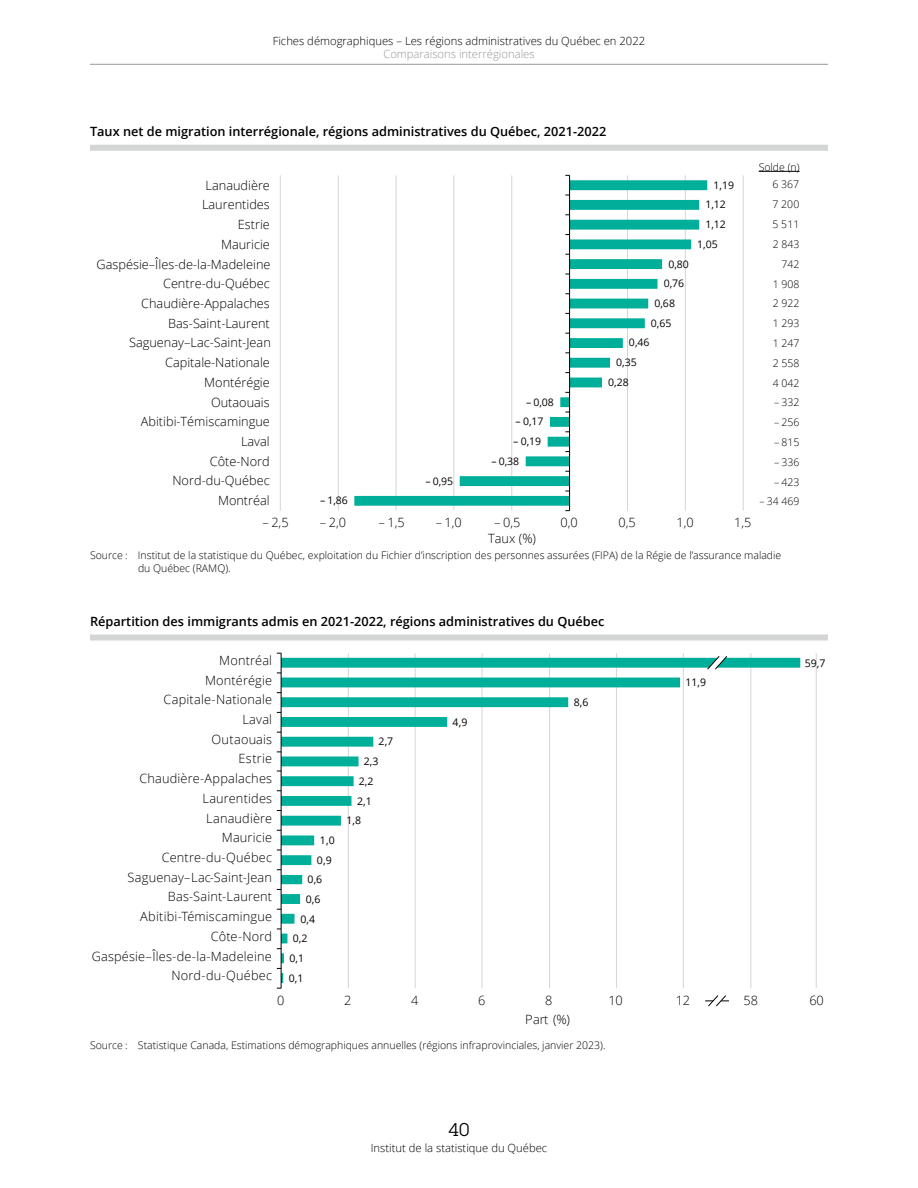
<style>
.page{position:relative;width:918px;height:1188px;background:#fff}
.page>*{position:absolute;margin:0;border:0;box-sizing:border-box;transform-origin:0 0}
.t1{font:18px "Lubalin Graph Std";color:#000}
.t2{font:300 12.75px "Open Sans";letter-spacing:.005em;color:#000}
.t3{font:600 12.75px "Open Sans";color:#000}
.t4{font:300 12.75px "Open Sans";letter-spacing:-.005em;color:#030304}
.t5{font:300 11.25px "Open Sans";color:#000}
.t6{font:300 11.25px "Open Sans";color:#969798}
.t7{font:300 10.5px/19.8px "Open Sans";color:#000;text-align:right}
.t8{font:10.5px "Open Sans";color:#030304}
.t9{font:10.5px "Open Sans";color:#000}
</style>
<div class="page">
<div style="left:90px;top:145px;width:738px;height:6px;background:#d4d5d5"></div>
<hr style="left:743px;top:175px;width:1px;height:336px;background:#d4d5d5">
<hr style="left:685px;top:175px;width:1px;height:336px;background:#d4d5d5">
<hr style="left:627px;top:175px;width:1px;height:336px;background:#d4d5d5">
<hr style="left:512px;top:175px;width:1px;height:336px;background:#d4d5d5">
<hr style="left:454px;top:175px;width:1px;height:336px;background:#d4d5d5">
<hr style="left:396px;top:175px;width:1px;height:336px;background:#d4d5d5">
<hr style="left:338px;top:175px;width:1px;height:336px;background:#d4d5d5">
<hr style="left:280px;top:175px;width:1px;height:336px;background:#d4d5d5">
<svg style="left:354px;top:180px;width:353px;height:326px"></svg>
<hr style="left:569px;top:175px;width:1px;height:336px;background:#000">
<hr style="left:759px;top:171px;width:41px;height:1px;background:#000">
<div style="left:90px;top:634px;width:738px;height:6px;background:#d4d5d5"></div>
<svg style="left:705px;top:995px;width:24px;height:12px"></svg>
<hr style="left:816px;top:653px;width:1px;height:335px;background:#d4d5d5">
<hr style="left:751px;top:653px;width:1px;height:335px;background:#d4d5d5">
<hr style="left:683px;top:653px;width:1px;height:335px;background:#d4d5d5">
<hr style="left:616px;top:653px;width:1px;height:335px;background:#d4d5d5">
<hr style="left:549px;top:653px;width:1px;height:335px;background:#d4d5d5">
<hr style="left:482px;top:653px;width:1px;height:335px;background:#d4d5d5">
<hr style="left:415px;top:653px;width:1px;height:335px;background:#d4d5d5">
<hr style="left:348px;top:653px;width:1px;height:335px;background:#d4d5d5">
<svg style="left:282px;top:658px;width:518px;height:325px"></svg>
<hr style="left:281px;top:653px;width:1px;height:335px;background:#000">
<svg style="left:707px;top:656px;width:20px;height:14px"></svg>
<hr style="left:90px;top:64px;width:738px;height:1px;background:#969798">
<p class="t5" style="left:273px;top:33px;width:374px">Fiches démographiques – Les régions administratives du Québec en 2022</p>
<p class="t6" style="left:383px;top:46px;width:153px">Comparaisons interrégionales</p>
<p class="t3" style="left:90px;top:122px;width:518px">Taux net de migration interrégionale, régions administratives du Québec, 2021-2022</p>
<p class="t2" style="left:206px;top:176px;width:66px">Lanaudière</p>
<p class="t8" style="left:713px;top:178px;width:22px">1,19</p>
<p class="t2" style="left:202px;top:196px;width:69px">Laurentides</p>
<p class="t8" style="left:705px;top:197px;width:22px">1,12</p>
<p class="t2" style="left:238px;top:216px;width:34px">Estrie</p>
<p class="t8" style="left:705px;top:217px;width:22px">1,12</p>
<p class="t2" style="left:221px;top:235px;width:50px">Mauricie</p>
<p class="t8" style="left:697px;top:237px;width:22px">1,05</p>
<p class="t2" style="left:97px;top:256px;width:175px">Gaspésie–Îles-de-la-Madeleine</p>
<p class="t8" style="left:668px;top:257px;width:22px">0,80</p>
<p class="t2" style="left:163px;top:275px;width:108px">Centre-du-Québec</p>
<p class="t8" style="left:664px;top:276px;width:22px">0,76</p>
<p class="t2" style="left:141px;top:295px;width:130px">Chaudière-Appalaches</p>
<p class="t8" style="left:654px;top:296px;width:22px">0,68</p>
<p class="t2" style="left:168px;top:314px;width:103px">Bas-Saint-Laurent</p>
<p class="t8" style="left:651px;top:316px;width:22px">0,65</p>
<p class="t2" style="left:129px;top:333px;width:143px">Saguenay–Lac-Saint-Jean</p>
<p class="t8" style="left:629px;top:335px;width:22px">0,46</p>
<p class="t2" style="left:165px;top:354px;width:106px">Capitale-Nationale</p>
<p class="t8" style="left:616px;top:355px;width:22px">0,35</p>
<p class="t2" style="left:204px;top:373px;width:67px">Montérégie</p>
<p class="t8" style="left:608px;top:375px;width:22px">0,28</p>
<p class="t2" style="left:211px;top:393px;width:60px">Outaouais</p>
<p class="t8" style="left:526px;top:395px;width:29px">– 0,08</p>
<p class="t2" style="left:141px;top:413px;width:130px">Abitibi-Témiscamingue</p>
<p class="t8" style="left:516px;top:414px;width:29px">– 0,17</p>
<p class="t2" style="left:241px;top:433px;width:30px">Laval</p>
<p class="t8" style="left:513px;top:434px;width:29px">– 0,19</p>
<p class="t2" style="left:210px;top:452px;width:61px">Côte-Nord</p>
<p class="t8" style="left:491px;top:454px;width:29px">– 0,38</p>
<p class="t2" style="left:173px;top:472px;width:99px">Nord-du-Québec</p>
<p class="t8" style="left:425px;top:474px;width:29px">– 0,95</p>
<p class="t7" style="left:759px;top:157px;width:42px;line-height:18px">Solde (n)<br>6 367</p>
<p class="t7" style="left:773px;top:194px;width:28px">7 200<br>5 511<br>2 843<br>742<br>1 908<br>2 922<br>1 293<br>1 247<br>2 558<br>4 042</p>
<p class="t7" style="left:774px;top:392px;width:27px">– 332</p>
<p class="t7" style="left:774px;top:412px;width:27px">– 256</p>
<p class="t7" style="left:774px;top:432px;width:27px">– 815</p>
<p class="t7" style="left:774px;top:452px;width:27px">– 336</p>
<p class="t7" style="left:774px;top:472px;width:27px">– 423</p>
<p class="t2" style="left:218px;top:492px;width:53px">Montréal</p>
<p class="t7" style="left:759px;top:491px;width:42px">– 34 469</p>
<p class="t8" style="left:320px;top:493px;width:29px">– 1,86</p>
<p class="t4" style="left:262px;top:514px;width:28px">– 2,5</p>
<p class="t4" style="left:320px;top:514px;width:28px">– 2,0</p>
<p class="t4" style="left:379px;top:514px;width:28px">– 1,5</p>
<p class="t4" style="left:436px;top:514px;width:28px">– 1,0</p>
<p class="t4" style="left:494px;top:514px;width:28px">– 0,5</p>
<p class="t4" style="left:561px;top:514px;width:19px">0,0</p>
<p class="t4" style="left:618px;top:514px;width:19px">0,5</p>
<p class="t4" style="left:676px;top:514px;width:19px">1,0</p>
<p class="t4" style="left:734px;top:514px;width:19px">1,5</p>
<p class="t4" style="left:488px;top:529px;width:49px">Taux (%)</p>
<p class="t7" style="left:138px;top:548px;width:645px;line-height:13.5px;text-align:left;text-indent:-48px">Source : Institut de la statistique du Québec, exploitation du Fichier d’inscription des personnes assurées (FIPA) de la Régie de l’assurance maladie du Québec (RAMQ).</p>
<p class="t3" style="left:90px;top:612px;width:516px">Répartition des immigrants admis en 2021-2022, régions administratives du Québec</p>
<p class="t2" style="left:219px;top:652px;width:54px">Montréal</p>
<p class="t2" style="left:205px;top:671px;width:69px">Montérégie</p>
<p class="t9" style="left:686px;top:675px;width:22px">11,9</p>
<p class="t2" style="left:164px;top:691px;width:110px">Capitale-Nationale</p>
<p class="t9" style="left:574px;top:695px;width:16px">8,6</p>
<p class="t2" style="left:242px;top:711px;width:31px">Laval</p>
<p class="t9" style="left:453px;top:715px;width:16px">4,9</p>
<p class="t2" style="left:212px;top:730px;width:62px">Outaouais</p>
<p class="t9" style="left:379px;top:734px;width:16px">2,7</p>
<p class="t2" style="left:239px;top:750px;width:35px">Estrie</p>
<p class="t9" style="left:364px;top:754px;width:16px">2,3</p>
<p class="t2" style="left:139px;top:770px;width:134px">Chaudière-Appalaches</p>
<p class="t9" style="left:359px;top:774px;width:16px">2,2</p>
<p class="t2" style="left:202px;top:789px;width:71px">Laurentides</p>
<p class="t9" style="left:357px;top:794px;width:16px">2,1</p>
<p class="t2" style="left:206px;top:809px;width:67px">Lanaudière</p>
<p class="t9" style="left:346px;top:813px;width:16px">1,8</p>
<p class="t2" style="left:222px;top:829px;width:52px">Mauricie</p>
<p class="t9" style="left:320px;top:833px;width:16px">1,0</p>
<p class="t2" style="left:162px;top:849px;width:112px">Centre-du-Québec</p>
<p class="t9" style="left:317px;top:853px;width:16px">0,9</p>
<p class="t2" style="left:128px;top:869px;width:146px">Saguenay–Lac-Saint-Jean</p>
<p class="t9" style="left:308px;top:872px;width:16px">0,6</p>
<p class="t2" style="left:168px;top:888px;width:106px">Bas-Saint-Laurent</p>
<p class="t9" style="left:306px;top:892px;width:16px">0,6</p>
<p class="t2" style="left:140px;top:908px;width:133px">Abitibi-Témiscamingue</p>
<p class="t9" style="left:300px;top:912px;width:16px">0,4</p>
<p class="t2" style="left:211px;top:927px;width:63px">Côte-Nord</p>
<p class="t9" style="left:293px;top:931px;width:16px">0,2</p>
<p class="t2" style="left:92px;top:948px;width:182px">Gaspésie–Îles-de-la-Madeleine</p>
<p class="t9" style="left:289px;top:951px;width:16px">0,1</p>
<p class="t2" style="left:172px;top:967px;width:102px">Nord-du-Québec</p>
<p class="t9" style="left:289px;top:971px;width:16px">0,1</p>
<p class="t4" style="left:277px;top:991px;width:9px">0</p>
<p class="t4" style="left:344px;top:991px;width:9px">2</p>
<p class="t4" style="left:411px;top:991px;width:9px">4</p>
<p class="t4" style="left:478px;top:991px;width:9px">6</p>
<p class="t4" style="left:545px;top:991px;width:9px">8</p>
<p class="t4" style="left:608px;top:991px;width:16px">10</p>
<p class="t4" style="left:676px;top:991px;width:16px">12</p>
<p class="t4" style="left:744px;top:991px;width:16px">58</p>
<p class="t4" style="left:525px;top:1010px;width:46px">Part (%)</p>
<p class="t7" style="left:90px;top:1035px;width:517px">Source : Statistique Canada, Estimations démographiques annuelles (régions infraprovinciales, janvier 2023).</p>
<h1 class="t1" style="left:449px;top:1118px;width:22px">40</h1>
<p class="t5" style="left:371px;top:1140px;width:178px">Institut de la statistique du Québec</p>
<p class="t9" style="left:805px;top:656px;width:22px">59,7</p>
<p class="t4" style="left:809px;top:992px;width:16px">60</p>
</div>
